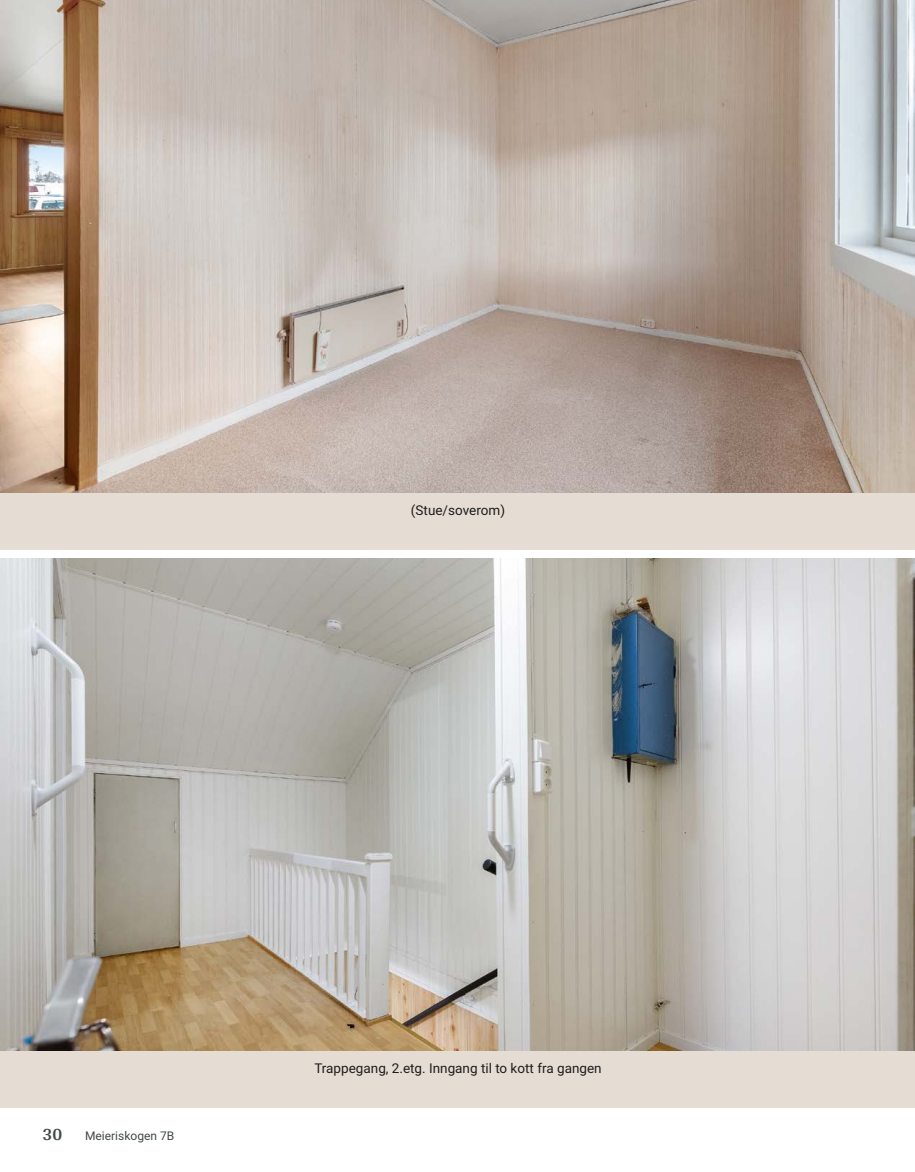
<style>
.page{position:relative;width:915px;height:1172px;background:#fff}
.page>*{position:absolute;margin:0;border:0;box-sizing:border-box;transform-origin:0 0}
.t1{font:700 18px "Arya";color:#414749}
.t2{font:13.5px "Roboto";color:#1d1d1b}
.t3{font:12px "Roboto";color:#414749}
</style>
<div class="page">
<div style="left:0;top:492px;width:914px;height:58px;background:#e5dcd4"></div>
<div style="left:0;top:1050px;width:914px;height:58px;background:#e5dcd4"></div>
<img style="left:0;top:0;width:914px;height:492px">
<img style="left:0;top:558px;width:914px;height:492px">
<hr style="left:914px;top:492px;width:1px;height:58px;background:#e5dcd4">
<hr style="left:914px;top:1050px;width:1px;height:58px;background:#e5dcd4">
<p class="t2" style="left:411px;top:501px;width:96px">(Stue/soverom)</p>
<h1 class="t1" style="left:43px;top:1123px;width:21px">30</h1>
<p class="t3" style="left:85px;top:1127px;width:91px">Meieriskogen 7B</p>
<p class="t2" style="left:314px;top:1059px;width:289px">Trappegang, 2.etg. Inngang til to kott fra gangen</p>
</div>
